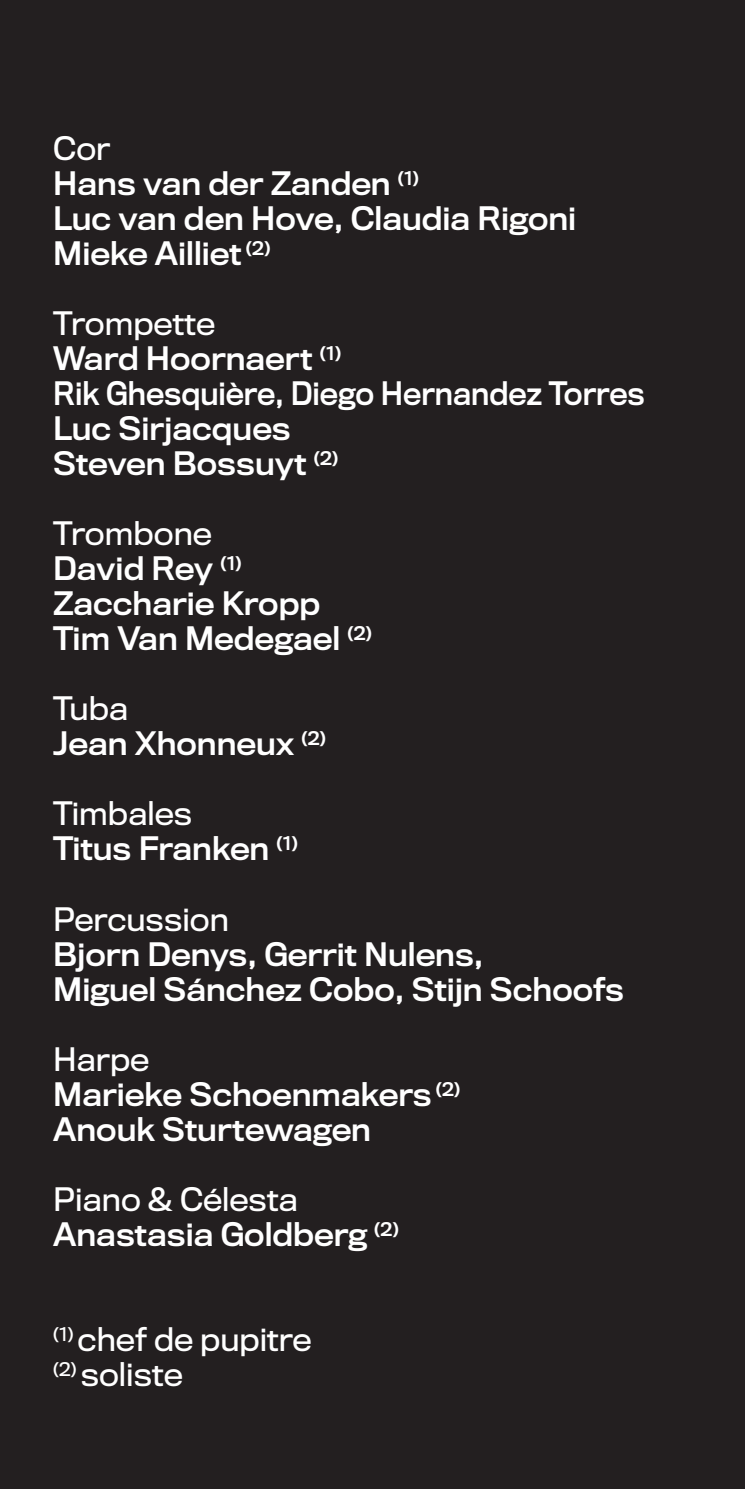
<style>
.page{position:relative;width:745px;height:1489px;background:#fff}
.page>*{position:absolute;margin:0;border:0;box-sizing:border-box;transform-origin:0 0}
.t1{font:30px/35px "Titling Gothic FB Standard";color:#fff}
.t2{font:30px "Titling Gothic FB";color:#fff}
.t3{font:30px/35px "Titling Gothic FB Standard";color:#fff;scale:.92 1}
</style>
<div class="page">
<div style="left:0;top:0;width:744px;height:1488px;background:#231f20"></div>
<p class="t2" style="left:53px;top:131px;width:59px">Cor</p>
<p class="t1" style="left:53px;top:166px;width:367px">Hans van der Zanden <sup>(1)</sup></p>
<p class="t1" style="left:53px;top:201px;width:524px">Luc van den Hove, Claudia Rigoni</p>
<p class="t1" style="left:53px;top:236px;width:218px">Mieke Ailliet <sup>(2)</sup></p>
<p class="t2" style="left:53px;top:306px;width:163px">Trompette</p>
<p class="t1" style="left:53px;top:341px;width:289px">Ward Hoornaert <sup>(1)</sup></p>
<p class="t3" style="left:53px;top:376px;width:644px">Rik Ghesquière, Diego Hernandez Torres<br>Luc Sirjacques</p>
<p class="t1" style="left:53px;top:446px;width:286px">Steven Bossuyt <sup>(2)</sup></p>
<p class="t2" style="left:53px;top:516px;width:160px">Trombone</p>
<p class="t1" style="left:53px;top:551px;width:190px">David Rey <sup>(1)</sup></p>
<p class="t1" style="left:53px;top:586px;width:268px">Zaccharie Kropp</p>
<p class="t1" style="left:53px;top:621px;width:320px">Tim Van Medegael <sup>(2)</sup></p>
<p class="t2" style="left:53px;top:691px;width:77px">Tuba</p>
<p class="t1" style="left:53px;top:726px;width:274px">Jean Xhonneux <sup>(2)</sup></p>
<p class="t2" style="left:53px;top:796px;width:140px">Timbales</p>
<p class="t1" style="left:53px;top:831px;width:246px">Titus Franken <sup>(1)</sup></p>
<p class="t2" style="left:53px;top:901px;width:177px">Percussion</p>
<p class="t1" style="left:53px;top:936px;width:572px">Bjorn Denys, Gerrit Nulens,<br>Miguel Sánchez Cobo, Stijn Schoofs</p>
<p class="t2" style="left:53px;top:1041px;width:98px">Harpe</p>
<p class="t1" style="left:53px;top:1076px;width:408px">Marieke Schoenmakers <sup>(2)</sup></p>
<p class="t1" style="left:53px;top:1111px;width:319px">Anouk Sturtewagen</p>
<p class="t2" style="left:53px;top:1181px;width:246px">Piano &amp; Célesta</p>
<p class="t1" style="left:53px;top:1216px;width:347px">Anastasia Goldberg <sup>(2)</sup></p>
<p class="t2" style="left:53px;top:1321px;width:260px"><sup>(1)</sup> chef de pupitre</p>
<p class="t2" style="left:53px;top:1356px;width:131px"><sup>(2)</sup> soliste</p>
</div>
